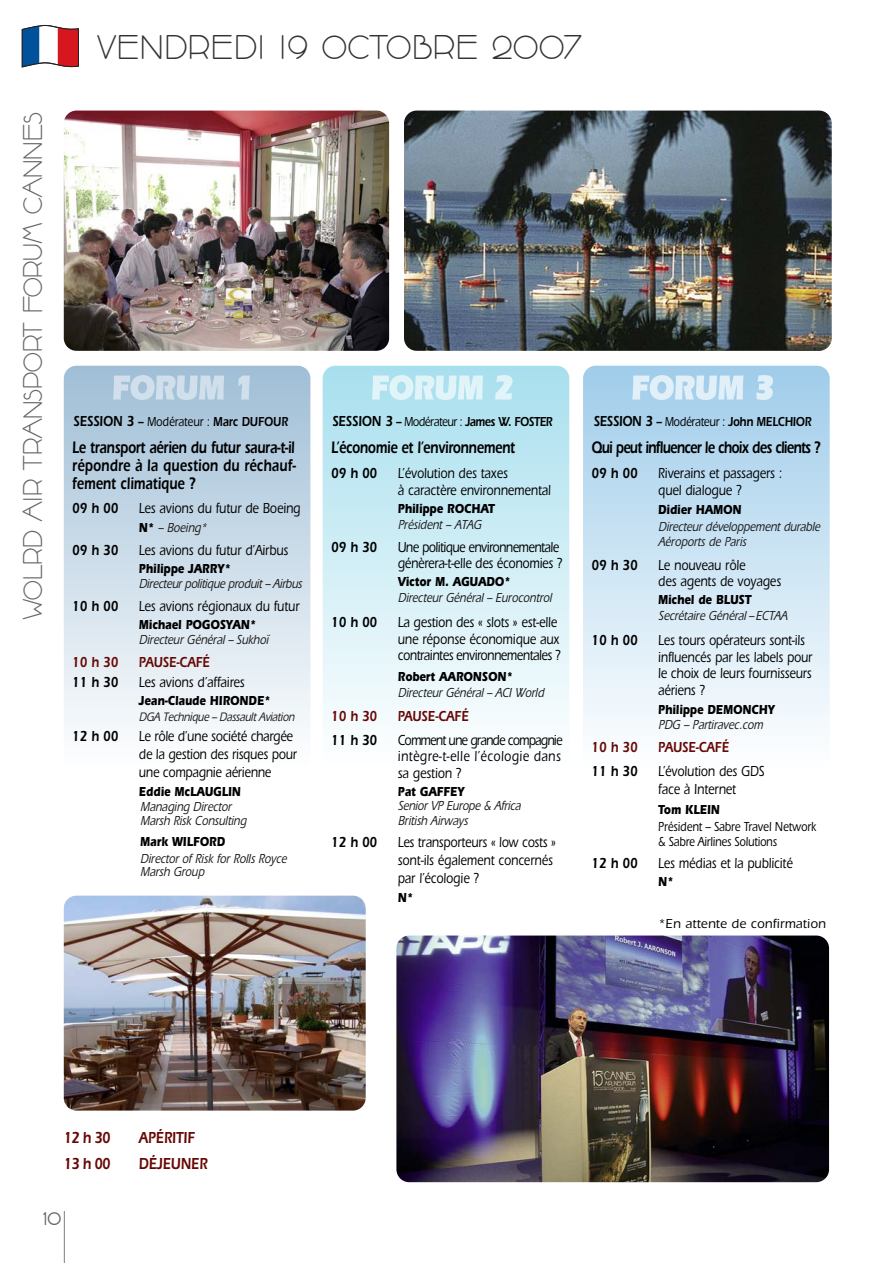
<style>
.page{position:relative;width:893px;height:1263px;background:#fff}
.page>*{position:absolute;margin:0;border:0;box-sizing:border-box;transform-origin:0 0}
.t1{font:36px "Gabardine";letter-spacing:.035em;color:#333}
.t2{font:28.5px "Gabardine";color:#666}
.t3{font:22.5px "Banjoman";color:#666}
.t4{font:600 17.25px/18px "Itc Eras";letter-spacing:-.02em;color:#000;text-align:justify;scale:.75 1}
.t5{font:600 17.25px "Itc Eras";letter-spacing:-.05em;color:#000;scale:.75 1}
.t6{font:600 16.5px/26.2px "Itc Eras";color:#670805;scale:.8 1}
.t7{font:500 15px/16.5px "Itc Eras";color:#000;scale:.8 1}
.t8{font:600 15px "Itc Eras";color:#000;scale:.8 1}
.t9{font:500 15px/16.5px "Itc Eras";letter-spacing:-.035em;color:#000;scale:.8 1}
.t10{font:600 15px "Itc Eras";color:#670805;scale:.8 1}
.t11{font:italic 500 13.5px/13.5px "Itc Eras";color:#1a1a1a;scale:.8 1}
.t12{font:700 13.5px "Itc Eras";color:#000;scale:.8 1}
.t13{font:500 13.5px/15px "Itc Eras";color:#000;scale:.8 1}
.t14{font:600 13.5px "Itc Eras";letter-spacing:-.04em;color:#000;scale:.8 1}
.t15{font:600 13.5px "Itc Eras";letter-spacing:-.02em;color:#000;scale:.8 1}
.t16{font:600 13.5px "Itc Eras";color:#000;scale:.8 1}
.t17{font:500 13.5px "Itc Eras";letter-spacing:.02em;color:#000;scale:.95 1}
.t18{font:italic 500 12.75px "Itc Eras";color:#1a1a1a;scale:.8 1}
.s1{font-size:15px}
.s2{font-weight:500}
.s3{font-weight:700;font-style:normal;color:#000}
</style>
<div class="page">
<hr style="left:64px;top:1211px;width:1px;height:52px;background:#808080">
<svg style="left:21px;top:25px;width:58px;height:43px"></svg>
<img style="left:113px;top:375px;width:137px;height:25px">
<img style="left:372px;top:375px;width:141px;height:25px">
<img style="left:632px;top:375px;width:141px;height:25px">
<img style="left:64px;top:111px;width:325px;height:240px;border-radius:13px">
<img style="left:396px;top:935px;width:433px;height:247px;border-radius:13px">
<img style="left:64px;top:896px;width:302px;height:214px;border-radius:13px">
<img style="left:404px;top:111px;width:428px;height:240px;border-radius:13px">
<h2 class="t2" style="left:23px;top:619px;width:508px;rotate:-90deg">WOLRD AIR TRANSPORT FORUM CANNES</h2>
<h1 class="t1" style="left:98px;top:35px;width:484px">VENDREDI 19 OCTOBRE 2007</h1>
<p class="t16" style="left:73px;top:417px;width:270px"><span class="s1">SESSION 3</span> – <span class="s2">Modérateur :</span> Marc DUFOUR</p>
<p class="t14" style="left:332px;top:417px;width:277px"><span class="s1">SESSION 3</span> – <span class="s2">Modérateur :</span> James W. FOSTER</p>
<p class="t15" style="left:594px;top:417px;width:274px"><span class="s1">SESSION 3</span> – <span class="s2">Modérateur :</span> John MELCHIOR</p>
<p class="t4" style="left:72px;top:440px;width:300px">Le transport aérien du futur saura-t-il répondre à la question du réchauf&shy;fement climatique ?</p>
<p class="t8" style="left:72px;top:502px;width:59px">09 h 00</p>
<p class="t7" style="left:139px;top:501px;width:204px">Les avions du futur de Boeing</p>
<p class="t11" style="left:139px;top:522px;width:89px"><span class="s3">N *</span> – Boeing*</p>
<p class="t8" style="left:72px;top:544px;width:59px">09 h 30</p>
<p class="t7" style="left:139px;top:543px;width:188px">Les avions du futur d’Airbus</p>
<p class="t12" style="left:139px;top:563px;width:116px">Philippe JARRY*</p>
<p class="t11" style="left:139px;top:578px;width:208px">Directeur politique produit – Airbus</p>
<p class="t8" style="left:72px;top:601px;width:59px">10 h 00</p>
<p class="t7" style="left:139px;top:600px;width:202px">Les avions régionaux du futur</p>
<p class="t12" style="left:139px;top:620px;width:148px">Michael POGOSYAN*</p>
<p class="t11" style="left:139px;top:634px;width:163px">Directeur Général – Sukhoï</p>
<p class="t10" style="left:72px;top:657px;width:59px">10 h 30</p>
<p class="t10" style="left:139px;top:657px;width:90px">PAUSE-CAFÉ</p>
<p class="t8" style="left:72px;top:677px;width:59px">11 h 30</p>
<p class="t7" style="left:139px;top:675px;width:134px">Les avions d’affaires</p>
<p class="t12" style="left:139px;top:696px;width:166px">Jean-Claude HIRONDE*</p>
<p class="t18" style="left:139px;top:712px;width:198px">DGA Technique – Dassault Aviation</p>
<p class="t8" style="left:72px;top:731px;width:59px">12 h 00</p>
<p class="t7" style="left:139px;top:728px;width:199px;line-height:18px">Le rôle d’une société chargée de la gestion des risques pour une compagnie aérienne</p>
<p class="t12" style="left:139px;top:787px;width:129px">Eddie McLAUGLIN</p>
<p class="t11" style="left:140px;top:802px;width:137px">Managing Director<br>Marsh Risk Consulting</p>
<p class="t12" style="left:140px;top:837px;width:107px">Mark WILFORD</p>
<p class="t11" style="left:140px;top:853px;width:187px">Director of Risk for Rolls Royce<br>Marsh Group</p>
<p class="t4" style="left:331px;top:440px;width:247px">L’économie et l’environnement</p>
<p class="t8" style="left:331px;top:468px;width:59px">09 h 00</p>
<p class="t7" style="left:398px;top:467px;width:193px">L’évolution des taxes<br>à caractère environnemental</p>
<p class="t12" style="left:398px;top:504px;width:123px">Philippe ROCHAT</p>
<p class="t11" style="left:398px;top:519px;width:108px">Président – ATAG</p>
<p class="t8" style="left:331px;top:542px;width:59px">09 h 30</p>
<p class="t9" style="left:398px;top:540px;width:207px">Une politique environnementale génèrera-t-elle des économies ?</p>
<p class="t12" style="left:398px;top:577px;width:142px">Victor M. AGUADO*</p>
<p class="t11" style="left:398px;top:592px;width:196px">Directeur Général – Eurocontrol</p>
<p class="t8" style="left:331px;top:617px;width:59px">10 h 00</p>
<p class="t7" style="left:398px;top:616px;width:205px">La gestion des « slots » est-elle une réponse économique aux contraintes environnementales ?</p>
<p class="t12" style="left:398px;top:672px;width:145px">Robert AARONSON*</p>
<p class="t11" style="left:398px;top:688px;width:187px">Directeur Général – ACI World</p>
<p class="t10" style="left:331px;top:710px;width:59px">10 h 30</p>
<p class="t10" style="left:398px;top:710px;width:90px">PAUSE-CAFÉ</p>
<p class="t8" style="left:331px;top:734px;width:59px">11 h 30</p>
<p class="t7" style="left:398px;top:733px;width:207px;text-align:justify">Comment une grande compagnie intègre-t-elle l’écologie dans sa gestion ?</p>
<p class="t12" style="left:398px;top:786px;width:85px">Pat GAFFEY</p>
<p class="t11" style="left:398px;top:799px;width:157px;line-height:15.6px">Senior VP Europe &amp; Africa<br>British Airways</p>
<p class="t8" style="left:331px;top:837px;width:59px">12 h 00</p>
<p class="t7" style="left:398px;top:835px;width:199px;line-height:18px">Les transporteurs « low costs » sont-ils également concernés par l’écologie ?</p>
<p class="t12" style="left:398px;top:892px;width:21px">N*</p>
<p class="t5" style="left:592px;top:441px;width:307px">Qui peut influencer le choix des clients ?</p>
<p class="t8" style="left:592px;top:468px;width:59px">09 h 00</p>
<p class="t7" style="left:658px;top:467px;width:157px">Riverains et passagers : quel dialogue ?</p>
<p class="t12" style="left:658px;top:505px;width:106px">Didier HAMON</p>
<p class="t11" style="left:658px;top:520px;width:206px;line-height:15px">Directeur développement durable<br>Aéroports de Paris</p>
<p class="t8" style="left:592px;top:560px;width:59px">09 h 30</p>
<p class="t7" style="left:658px;top:558px;width:155px">Le nouveau rôle<br>des agents de voyages</p>
<p class="t12" style="left:658px;top:595px;width:118px">Michel de BLUST</p>
<p class="t11" style="left:658px;top:610px;width:163px">Secrétaire Général – ECTAA</p>
<p class="t8" style="left:592px;top:635px;width:59px">10 h 00</p>
<p class="t7" style="left:658px;top:634px;width:194px">Les tours opérateurs sont-ils influencés par les labels pour le choix de leurs fournisseurs aériens ?</p>
<p class="t12" style="left:658px;top:705px;width:147px">Philippe DEMONCHY</p>
<p class="t11" style="left:658px;top:719px;width:135px">PDG – Partiravec.com</p>
<p class="t10" style="left:592px;top:742px;width:59px">10 h 30</p>
<p class="t10" style="left:658px;top:742px;width:90px">PAUSE-CAFÉ</p>
<p class="t8" style="left:592px;top:766px;width:59px">11 h 30</p>
<p class="t7" style="left:658px;top:764px;width:134px;line-height:18px">L’évolution des GDS face à Internet</p>
<p class="t12" style="left:658px;top:804px;width:78px">Tom KLEIN</p>
<p class="t13" style="left:658px;top:820px;width:199px">Président – Sabre Travel Network &amp; Sabre Airlines Solutions</p>
<p class="t8" style="left:592px;top:858px;width:59px">12 h 00</p>
<p class="t7" style="left:658px;top:857px;width:170px">Les médias et la publicité</p>
<p class="t12" style="left:658px;top:877px;width:21px">N*</p>
<p class="t17" style="left:658px;top:918px;width:178px">*En attente de confirmation</p>
<p class="t6" style="left:64px;top:1126px;width:60px">12 h 30<br>13 h 00</p>
<p class="t6" style="left:139px;top:1153px;width:88px">DÉJEUNER</p>
<h3 class="t3" style="left:43px;top:1210px;width:20px">10</h3>
</div>
